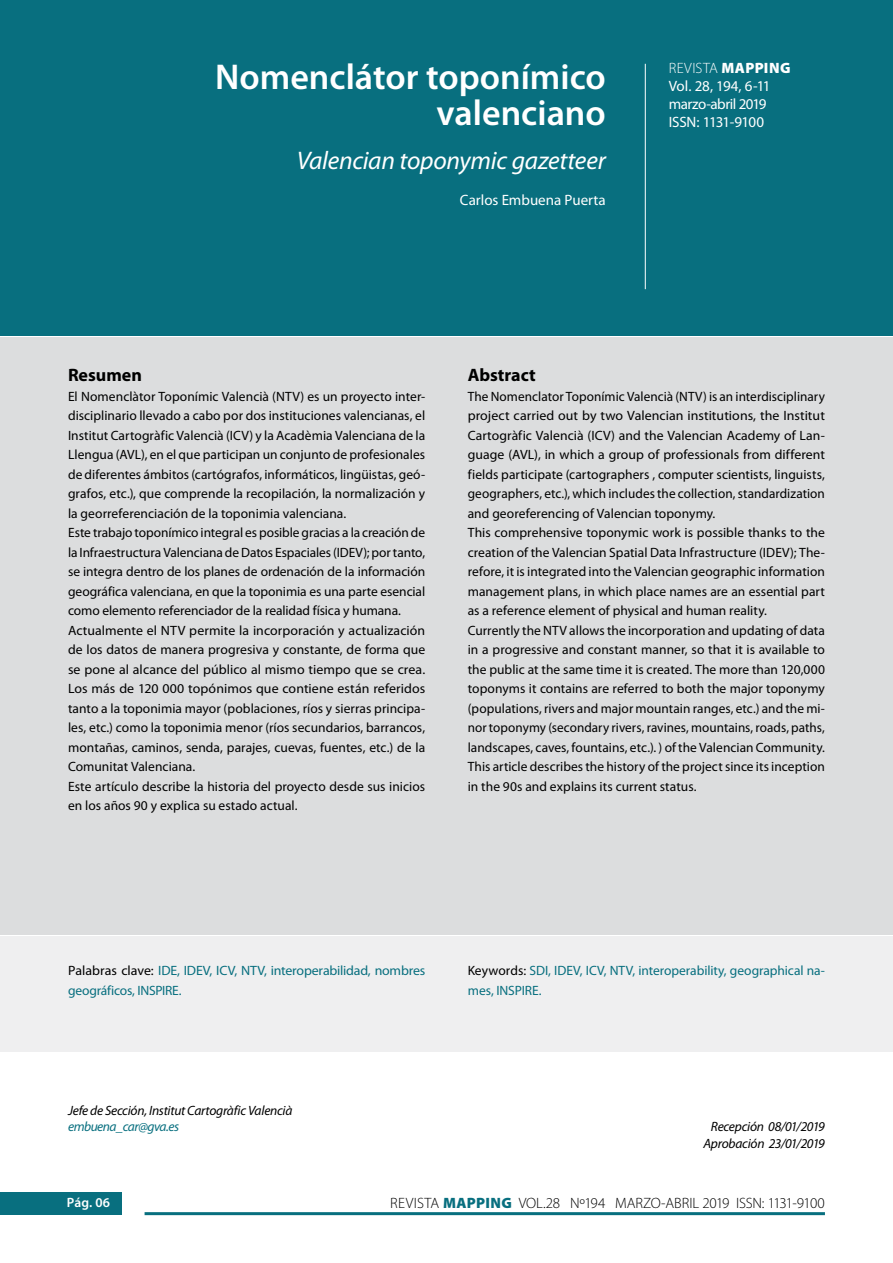
<style>
.page{position:relative;width:893px;height:1263px;background:#fff}
.page>*{position:absolute;margin:0;border:0;box-sizing:border-box;transform-origin:0 0}
.t1{font:600 36px/36px "Myriad Pro";color:#fff;text-align:right}
.t2{font:italic 25.5px "Myriad Pro";letter-spacing:-.01em;color:#fff}
.t3{font:700 18px "Myriad Pro";color:#000}
.t4{font:15px/18px "Myriad Pro";letter-spacing:-.03em;color:#fff}
.t5{font:300 15px "Myriad Pro";letter-spacing:-.015em;color:#000}
.t6{font:15px "Myriad Pro";letter-spacing:-.01em;color:#fff}
.t7{font:13.5px/19.5px "Myriad Pro";color:#000}
.t8{font:13.5px/19.5px "Myriad Pro";letter-spacing:-.01em;color:#086f7f}
.t9{font:italic 13.5px/16.2px "Myriad Pro";letter-spacing:-.02em;color:#000;text-align:center}
.t10{font:italic 13.5px "Myriad Pro";letter-spacing:-.035em;color:#086f7f}
.t11{font:600 13.5px "Myriad Pro";color:#fff}
.s1{font-weight:300}
.s2{font-weight:900}
.s3{color:#000}
.s4{font-weight:900;color:#086f7f}
</style>
<div class="page">
<div style="left:0;top:1193px;width:121px;height:22px;background:#086f7f"></div>
<hr style="left:145px;top:1212px;width:680px;height:3px;background:#086f7f">
<div style="left:0;top:337px;width:893px;height:597px;background:#dcddde"></div>
<div style="left:0;top:0;width:893px;height:336px;background:#086f7f"></div>
<div style="left:0;top:936px;width:893px;height:116px;background:#efeff0"></div>
<hr style="left:645px;top:64px;width:1px;height:225px;background:#fff">
<h1 class="t1" style="left:215px;top:59px;width:392px">Nomenclátor toponímico valenciano</h1>
<h2 class="t2" style="left:297px;top:146px;width:311px">Valencian toponymic gazetteer</h2>
<p class="t6" style="left:460px;top:191px;width:147px">Carlos Embuena Puerta</p>
<p class="t4" style="left:669px;top:59px;width:123px"><span class="s1">REVISTA</span> <span class="s2">MAPPING<br></span>Vol. 28, 194, 6-11 marzo-abril 2019<br>ISSN: 1131-9100</p>
<h3 class="t3" style="left:68px;top:365px;width:75px">Resumen</h3>
<p class="t7" style="left:68px;top:387px;width:359px">El Nomenclàtor Toponímic Valencià (NTV) es un proyecto inter&shy;disciplinario llevado a cabo por dos instituciones valencianas, el Institut Cartogràfic Valencià (ICV) y la Acadèmia Valenciana de la Llengua (AVL), en el que participan un conjunto de profesionales de diferentes ámbitos (cartógrafos, informáticos, lingüistas, geó&shy;grafos, etc.), que comprende la recopilación, la normalización y la georreferenciación de la toponimia valenciana.<br>Este trabajo toponímico integral es posible gracias a la creación de la Infraestructura Valenciana de Datos Espaciales (IDEV); por tanto, se integra dentro de los planes de ordenación de la información geográfica valenciana, en que la toponimia es una parte esencial como elemento referenciador de la realidad física y humana.<br>Actualmente el NTV permite la incorporación y actualización de los datos de manera progresiva y constante, de forma que se pone al alcance del público al mismo tiempo que se crea.<br>Los más de 120 000 topónimos que contiene están referidos tanto a la toponimia mayor (poblaciones, ríos y sierras principa&shy;les, etc.) como la toponimia menor (ríos secundarios, barrancos, montañas, caminos, senda, parajes, cuevas, fuentes, etc.) de la Comunitat Valenciana.<br>Este artículo describe la historia del proyecto desde sus inicios en los años 90 y explica su estado actual.</p>
<h3 class="t3" style="left:468px;top:365px;width:69px">Abstract</h3>
<p class="t7" style="left:468px;top:387px;width:359px">The Nomenclator Toponímic Valencià (NTV) is an interdisciplinary project carried out by two Valencian institutions, the Institut Cartogràfic Valencià (ICV) and the Valencian Academy of Lan&shy;guage (AVL), in which a group of professionals from different fields participate (cartographers , computer scientists, linguists, geographers, etc.), which includes the collection, standardization and georeferencing of Valencian toponymy.<br>This comprehensive toponymic work is possible thanks to the creation of the Valencian Spatial Data Infrastructure (IDEV); The&shy;refore, it is integrated into the Valencian geographic information management plans, in which place names are an essential part as a reference element of physical and human reality.<br>Currently the NTV allows the incorporation and updating of data in a progressive and constant manner, so that it is available to the public at the same time it is created. The more than 120,000 toponyms it contains are referred to both the major toponymy (populations, rivers and major mountain ranges, etc.) and the mi&shy;nor toponymy (secondary rivers, ravines, mountains, roads, paths, landscapes, caves, fountains, etc.). ) of the Valencian Community.<br>This article describes the history of the project since its inception in the 90s and explains its current status.</p>
<p class="t8" style="left:68px;top:961px;width:359px"><span class="s3">Palabras clave:</span> IDE, IDEV, ICV, NTV, interoperabilidad, nombres geográficos, INSPIRE.</p>
<p class="t8" style="left:468px;top:961px;width:359px"><span class="s3">Keywords:</span> SDI, IDEV, ICV, NTV, interoperability, geographical na&shy;mes, INSPIRE.</p>
<p class="t9" style="left:68px;top:1103px;width:226px">Jefe de Sección, Institut Cartogràfic Valencià</p>
<p class="t10" style="left:68px;top:1120px;width:113px">embuena_car@gva.es</p>
<p class="t9" style="left:703px;top:1119px;width:123px">Recepción 08/01/2019<br>Aprobación 23/01/2019</p>
<p class="t11" style="left:67px;top:1195px;width:45px">Pág. 06</p>
<p class="t5" style="left:390px;top:1195px;width:436px">REVISTA <span class="s4">MAPPING</span> VOL.28 Nº194 MARZO-ABRIL 2019 ISSN: 1131-9100</p>
</div>
